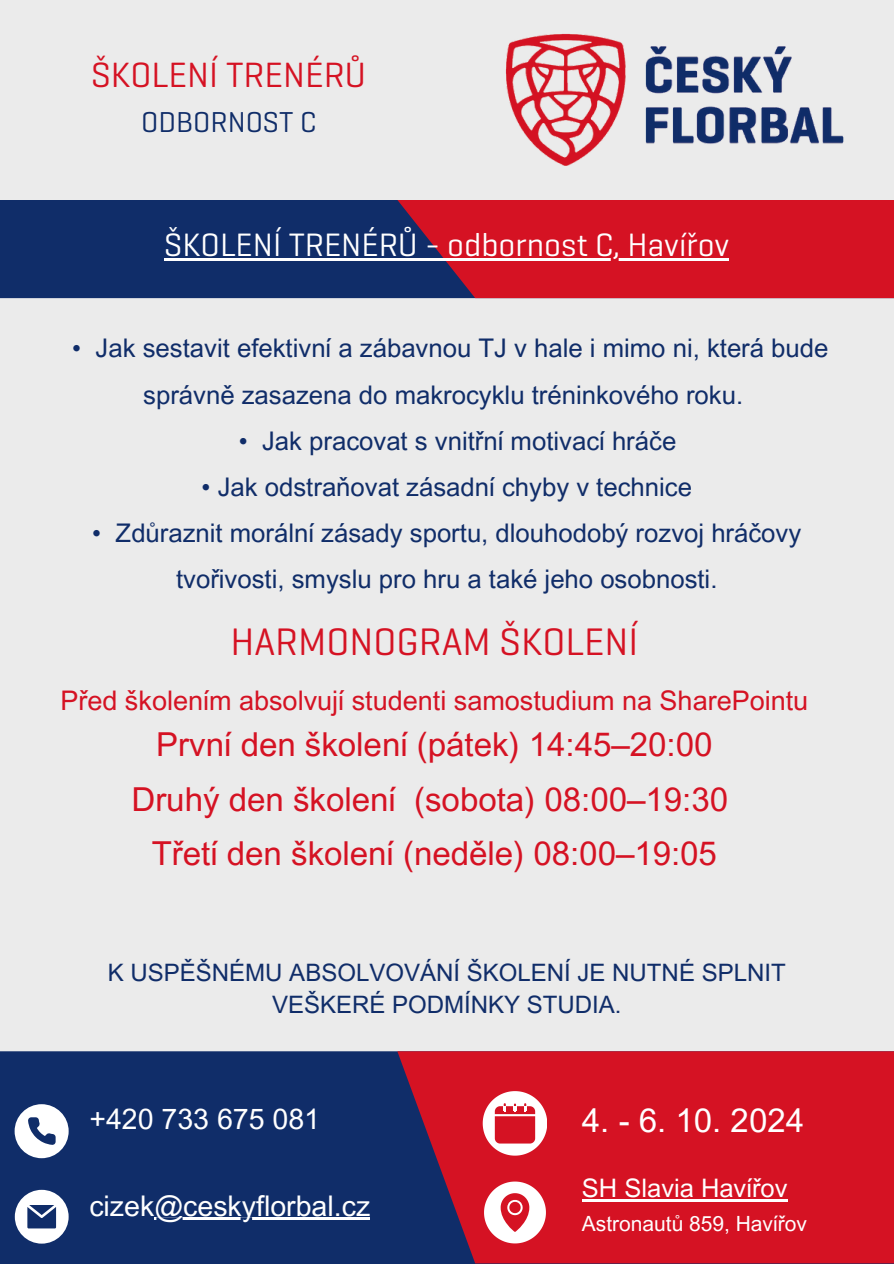
<style>
.page{position:relative;width:894px;height:1264px;background:#fff}
.page>*{position:absolute;margin:0;border:0;box-sizing:border-box;transform-origin:0 0}
.t1{font:39px "Geogrotesque Cyr";color:#d51223}
.t2{font:35.7px "Geogrotesque Cyr";color:#d51223}
.t3{font:33px "Arial MT Pro";color:#d51223}
.t4{font:33px "Geogrotesque Cyr";color:#fff}
.t5{font:33px "Arial MT Pro";color:#fff}
.t6{font:29.25px "Geogrotesque Cyr";color:#102d69}
.t7{font:28.5px "Arial MT Pro";color:#fff}
.t8{font:27px "Arial MT Pro";color:#d51223}
.t9{font:25.65px/46.2px "Arial MT Pro";color:#102d69;text-align:center}
.t10{font:25.5px "Arial MT Pro";color:#fff}
.t11{font:24px/32.7px "Arial MT Pro";color:#102d69;text-align:center}
.t12{font:21px "Arial MT Pro";color:#fff}
</style>
<div class="page">
<div style="left:0;top:0;width:893px;height:1263px;background:#ebebeb"></div>
<div style="left:0;top:1051px;width:893px;height:212px;background:#102d69"></div>
<img style="left:505px;top:33px;width:339px;height:133px">
<svg style="left:15px;top:1104px;width:54px;height:54px"></svg>
<svg style="left:15px;top:1189px;width:54px;height:54px"></svg>
<hr style="left:154px;top:1217px;width:216px;height:2px;background:#fff">
<svg style="left:397px;top:1051px;width:496px;height:212px;background:#c3152a"></svg>
<svg style="left:484px;top:1181px;width:61px;height:62px;background:#eea1a7"></svg>
<svg style="left:482px;top:1091px;width:64px;height:64px;background:#e87f88"></svg>
<div style="left:0;top:200px;width:397px;height:98px;background:#102d69"></div>
<hr style="left:581px;top:1199px;width:206px;height:2px;background:#fff">
<svg style="left:397px;top:200px;width:496px;height:98px;background:#c61529"></svg>
<hr style="left:164px;top:258px;width:565px;height:2px;background:#fff">
<h2 class="t2" style="left:91px;top:61px;width:276px">ŠKOLENÍ TRENÉRŮ</h2>
<h2 class="t6" style="left:141px;top:111px;width:176px">ODBORNOST C</h2>
<p class="t4" style="left:164px;top:232px;width:566px">ŠKOLENÍ TRENÉRŮ - odbornost C, Havířov</p>
<h2 class="t9" style="left:72px;top:328px;width:757px">• Jak sestavit efektivní a zábavnou TJ v hale i mimo ni, která bude správně zasazena do makrocyklu tréninkového roku.</h2>
<h2 class="t9" style="left:239px;top:421px;width:439px">• Jak pracovat s vnitřní motivací hráče</h2>
<h2 class="t9" style="left:201px;top:467px;width:492px">• Jak odstraňovat zásadní chyby v technice</h2>
<h2 class="t9" style="left:92px;top:513px;width:710px">• Zdůraznit morální zásady sportu, dlouhodobý rozvoj hráčovy</h2>
<h5 class="t9" style="left:176px;top:559px;width:542px">tvořivosti, smyslu pro hru a také jeho osobnosti.</h5>
<p class="t1" style="left:230px;top:627px;width:409px">HARMONOGRAM ŠKOLENÍ</p>
<p class="t8" style="left:60px;top:690px;width:749px">Před školením absolvují studenti samostudium na SharePointu</p>
<p class="t3" style="left:156px;top:732px;width:557px">První den školení (pátek) 14:45–20:00</p>
<p class="t3" style="left:131px;top:786px;width:598px">Druhý den školení (sobota) 08:00–19:30</p>
<h2 class="t3" style="left:152px;top:840px;width:566px">Třetí den školení (neděle) 08:00–19:05</h2>
<h6 class="t11" style="left:108px;top:958px;width:679px">K USPĚŠNÉMU ABSOLVOVÁNÍ ŠKOLENÍ JE NUTNÉ SPLNIT<br>VEŠKERÉ PODMÍNKY STUDIA.</h6>
<h2 class="t7" style="left:89px;top:1108px;width:232px">+420 733 675 081</h2>
<h6 class="t5" style="left:581px;top:1108px;width:223px">4. - 6. 10. 2024</h6>
<h3 class="t7" style="left:89px;top:1194px;width:282px">cizek@ceskyflorbal.cz</h3>
<h1 class="t10" style="left:581px;top:1178px;width:207px">SH Slavia Havířov</h1>
<h4 class="t12" style="left:581px;top:1215px;width:226px">Astronautů 859, Havířov</h4>
</div>
